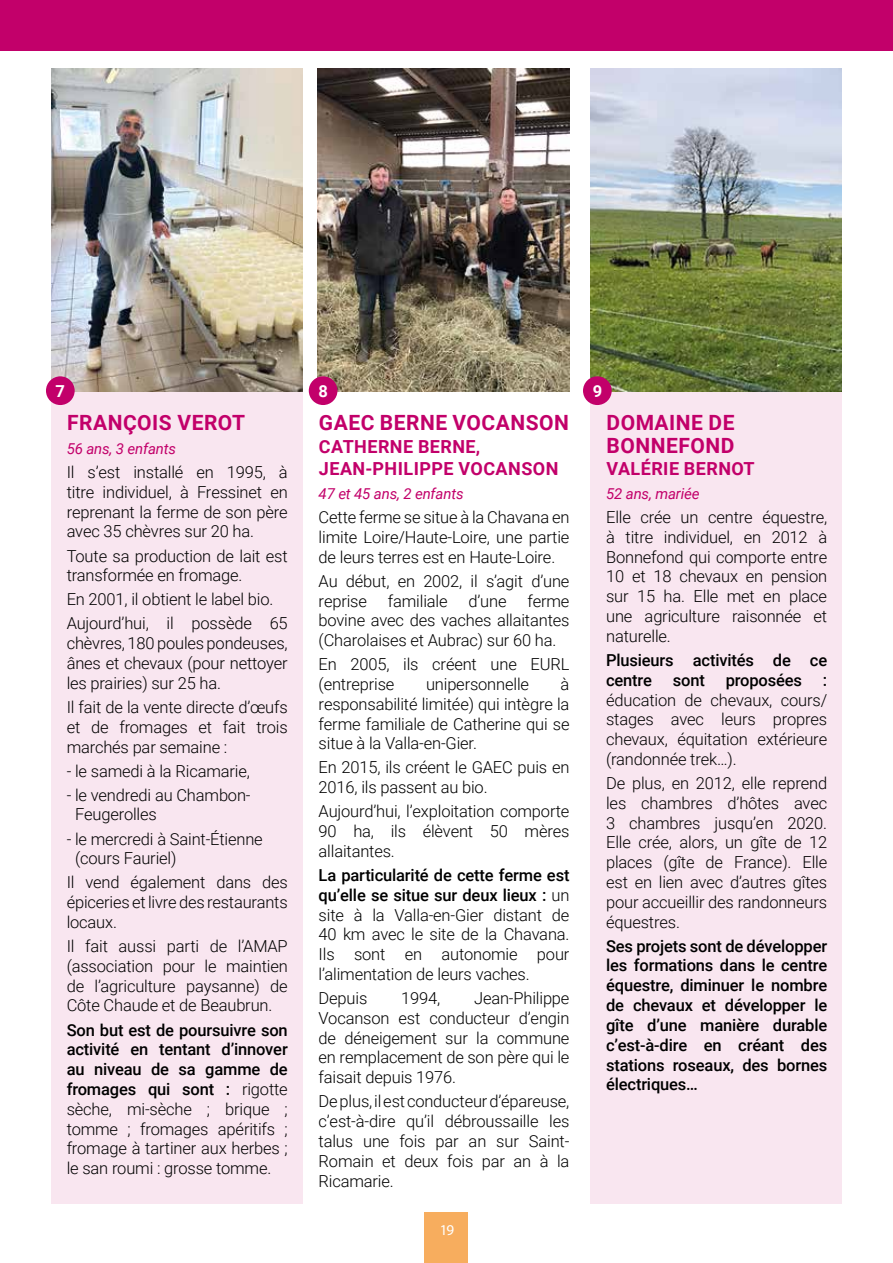
<style>
.page{position:relative;width:893px;height:1263px;background:#fff}
.page>*{position:absolute;margin:0;border:0;box-sizing:border-box;transform-origin:0 0}
.t1{font:700 21px/22.5px "Roboto";letter-spacing:.025em;color:#c2006a}
.t2{font:700 18px/22.5px "Roboto";letter-spacing:.025em;color:#c2006a}
.t3{font:300 16.5px/19.8px "Roboto";letter-spacing:-.01em;color:#000;text-align:justify}
.t4{font:500 16.5px/19.8px "Roboto";letter-spacing:-.01em;color:#000}
.t5{font:700 16.5px "Roboto";color:#fff}
.t6{font:italic 15px "Roboto";letter-spacing:-.01em;color:#c2006a}
.t7{font:15px "Myriad Pro";color:#fff}
.s1{font-weight:500}
</style>
<div class="page">
<div style="left:0;top:0;width:893px;height:51px;background:#c2006a"></div>
<div style="left:424px;top:1212px;width:44px;height:51px;background:#f7ad5e"></div>
<div style="left:51px;top:68px;width:252px;height:1135px;background:#f9e6f0"></div>
<div style="left:590px;top:68px;width:252px;height:1135px;background:#f9e6f0"></div>
<img style="left:51px;top:68px;width:252px;height:323px">
<img style="left:318px;top:68px;width:251px;height:323px">
<img style="left:590px;top:68px;width:252px;height:323px">
<div style="left:46px;top:376px;width:29px;height:29px;background:#c2006a;border-radius:50%"></div>
<div style="left:309px;top:376px;width:28px;height:29px;background:#c2006a;border-radius:50%"></div>
<div style="left:583px;top:376px;width:29px;height:29px;background:#c2006a;border-radius:50%"></div>
<p class="t5" style="left:56px;top:379px;width:11px">7</p>
<p class="t5" style="left:318px;top:379px;width:11px">8</p>
<p class="t5" style="left:593px;top:379px;width:11px">9</p>
<p class="t1" style="left:67px;top:411px;width:180px">FRANÇOIS VEROT</p>
<p class="t6" style="left:67px;top:438px;width:111px">56 ans, 3 enfants</p>
<p class="t3" style="left:67px;top:462px;width:223px">Il s’est installé en 1995, à titre individuel, à Fressinet en reprenant la ferme de son père avec 35 chèvres sur 20 ha.</p>
<p class="t3" style="left:67px;top:545px;width:223px">Toute sa production de lait est transformée en fromage.</p>
<p class="t3" style="left:67px;top:587px;width:223px;line-height:24px">En 2001, il obtient le label bio.<br>Aujourd’hui, il possède 65</p>
<p class="t3" style="left:67px;top:633px;width:223px">chèvres, 180 poules pondeuses, ânes et chevaux (pour nettoyer les prairies) sur 25 ha.</p>
<p class="t3" style="left:67px;top:696px;width:223px">Il fait de la vente directe d’œufs et de fromages et fait trois marchés par semaine :</p>
<p class="t3" style="left:67px;top:760px;width:185px">- le samedi à la Ricamarie,</p>
<p class="t3" style="left:75px;top:784px;width:177px;text-indent:-8px">- le vendredi au Chambon-<br>Feugerolles</p>
<p class="t3" style="left:75px;top:828px;width:189px;text-indent:-8px">- le mercredi à Saint-Étienne (cours Fauriel)</p>
<p class="t3" style="left:67px;top:872px;width:223px">Il vend également dans des épiceries et livre des restaurants locaux.</p>
<p class="t3" style="left:67px;top:936px;width:223px">Il fait aussi parti de l’AMAP (association pour le maintien de l’agriculture paysanne) de Côte Chaude et de Beaubrun.</p>
<p class="t3" style="left:67px;top:1019px;width:223px"><span class="s1">Son but est de poursuivre son activité en tentant d’innover au niveau de sa gamme de fromages qui sont :</span> rigotte sèche, mi-sèche ; brique ; tomme ; fromages apéritifs ; fromage à tartiner aux herbes ; le san roumi : grosse tomme.</p>
<p class="t1" style="left:319px;top:411px;width:252px">GAEC BERNE VOCANSON</p>
<p class="t2" style="left:319px;top:434px;width:241px">CATHERNE BERNE,<br>JEAN-PHILIPPE VOCANSON</p>
<p class="t6" style="left:319px;top:483px;width:147px">47 et 45 ans, 2 enfants</p>
<p class="t3" style="left:319px;top:507px;width:252px">Cette ferme se situe à la Chavana en limite Loire/Haute-Loire, une partie de leurs terres est en Haute-Loire.</p>
<p class="t3" style="left:319px;top:570px;width:252px">Au début, en 2002, il s’agit d’une reprise</p>
<p class="t3" style="left:319px;top:590px;width:252px;text-indent:209px">ferme bovine avec des vaches allaitantes (Charolaises et Aubrac) sur 60 ha.</p>
<p class="t3" style="left:319px;top:654px;width:252px">En 2005, ils créent une EURL (entreprise</p>
<p class="t3" style="left:388px;top:590px;width:61px">familiale</p>
<p class="t3" style="left:468px;top:590px;width:40px">d’une</p>
<p class="t3" style="left:319px;top:674px;width:252px;text-indent:242px">à responsabilité limitée) qui intègre la ferme familiale de Catherine qui se situe à la Valla-en-Gier.</p>
<p class="t3" style="left:319px;top:757px;width:252px">En 2015, ils créent le GAEC puis en<br>2016, ils passent au bio.</p>
<p class="t3" style="left:319px;top:801px;width:252px">Aujourd’hui, l’exploitation comporte 90 ha, ils élèvent 50 mères allaitantes.</p>
<p class="t3" style="left:319px;top:865px;width:252px"><span class="s1">La particularité de cette ferme est qu’elle se situe sur deux lieux :</span> un site à la Valla-en-Gier distant de 40 km avec le site de la Chavana.<br>Ils sont en autonomie pour l’alimentation de leurs vaches.</p>
<p class="t3" style="left:319px;top:988px;width:50px">Depuis</p>
<p class="t3" style="left:401px;top:988px;width:41px">1994,</p>
<p class="t3" style="left:426px;top:674px;width:105px">unipersonnelle</p>
<p class="t3" style="left:319px;top:988px;width:252px;text-indent:155px">Jean-Philippe Vocanson est conducteur d’engin de déneigement sur la commune en remplacement de son père qui le faisait depuis 1976.</p>
<p class="t3" style="left:319px;top:1091px;width:252px">De plus, il est conducteur d’épareuse, c’est-à-dire qu’il débroussaille les talus une fois par an sur Saint-Romain et deux fois par an à la Ricamarie.</p>
<p class="t7" style="left:440px;top:1221px;width:16px">19</p>
<p class="t1" style="left:606px;top:411px;width:130px">DOMAINE DE<br>BONNEFOND</p>
<p class="t2" style="left:606px;top:457px;width:150px">VALÉRIE BERNOT</p>
<p class="t6" style="left:606px;top:483px;width:95px">52 ans, mariée</p>
<p class="t3" style="left:606px;top:507px;width:223px">Elle crée un centre équestre, à titre individuel, en 2012 à Bonnefond qui comporte entre 10 et 18 chevaux en pension sur 15 ha. Elle met en place une agriculture raisonnée et naturelle.</p>
<p class="t4" style="left:606px;top:649px;width:223px">Plusieurs activités de ce centre</p>
<p class="t4" style="left:673px;top:669px;width:34px">sont</p>
<p class="t4" style="left:726px;top:669px;width:78px">proposées</p>
<p class="t4" style="left:823px;top:669px;width:6px">:</p>
<p class="t3" style="left:606px;top:689px;width:223px">éducation de chevaux, cours/ stages avec leurs propres chevaux, équitation extérieure (randonnée trek…).</p>
<p class="t3" style="left:606px;top:773px;width:223px">De plus, en 2012, elle reprend les chambres d’hôtes avec 3 chambres jusqu’en 2020.<br>Elle crée, alors, un gîte de 12 places (gîte de France). Elle est en lien avec d’autres gîtes pour accueillir des randonneurs équestres.</p>
<p class="t4" style="left:606px;top:935px;width:223px;text-align:justify">Ses projets sont de développer les formations dans le centre équestre, diminuer le nombre de chevaux et développer le gîte d’une manière durable c’est-à-dire en créant des stations roseaux, des bornes électriques…</p>
</div>
